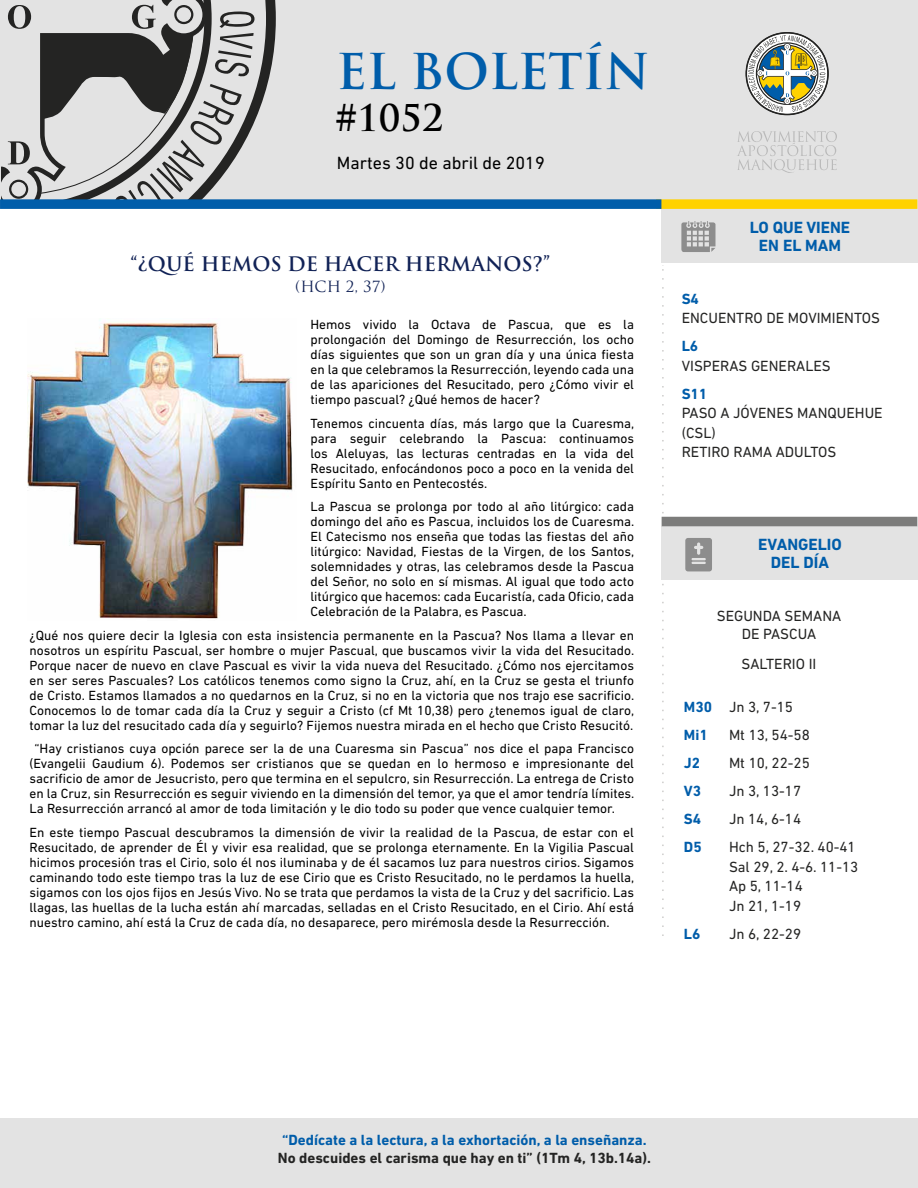
<style>
.page{position:relative;width:918px;height:1188px;background:#fff}
.page>*{position:absolute;margin:0;border:0;box-sizing:border-box;transform-origin:0 0}
.t1{font:700 48.15px "Trajan Pro";color:#005daa}
.t2{font:700 36px "Trajan Pro";color:#000}
.t3{font:700 19.5px "Trajan Pro";color:#112256}
.t4{font:18px "DIN Next LT Pro";color:#000}
.t5{font:700 16.5px/18px "DIN Next LT Pro";color:#005daa;text-align:center}
.t6{font:15px/28px "DIN Next LT Pro";color:#242423}
.t7{font:700 15px/28px "DIN Next LT Pro";color:#005daa}
.t8{font:700 15px "DIN Next LT Pro";color:#242423}
.t9{font:15px "Trajan Pro";color:#112256}
.t10{font:13.5px/15px "DIN Next LT Pro";color:#000;text-align:justify}
</style>
<div class="page">
<svg style="left:662px;top:265px;width:2px;height:671px"></svg>
<div style="left:662px;top:209px;width:256px;height:54px;background:#e3e3e3"></div>
<div style="left:0;top:0;width:918px;height:209px;background:#e3e3e3"></div>
<svg style="left:255px;top:0;width:21px;height:120px"></svg>
<svg style="left:1px;top:0;width:254px;height:199px"></svg>
<div style="left:656px;top:199px;width:261px;height:10px;background:#ffd200"></div>
<div style="left:0;top:199px;width:661px;height:10px;background:#005daa"></div>
<div style="left:0;top:1118px;width:918px;height:70px;background:#e3e3e3"></div>
<svg style="left:681px;top:221px;width:35px;height:31px"></svg>
<div style="left:662px;top:526px;width:256px;height:54px;background:#e3e3e3"></div>
<svg style="left:685px;top:538px;width:27px;height:33px"></svg>
<div style="left:662px;top:517px;width:255px;height:9px;background:#7c7c7b"></div>
<svg style="left:737px;top:131px;width:100px;height:42px"></svg>
<svg style="left:745px;top:32px;width:84px;height:83px"></svg>
<img style="left:28px;top:320px;width:265px;height:299px">
<h1 class="t1" style="left:336px;top:41px;width:315px">EL BOLETÍN</h1>
<h2 class="t2" style="left:336px;top:96px;width:110px">#1052</h2>
<h3 class="t4" style="left:337px;top:152px;width:209px">Martes 30 de abril de 2019</h3>
<h3 class="t3" style="left:131px;top:251px;width:421px">“¿QUÉ HEMOS DE HACER HERMANOS?”</h3>
<p class="t9" style="left:295px;top:277px;width:92px">(HCH 2, 37)</p>
<p class="t10" style="left:310px;top:317px;width:325px">Hemos vivido la Octava de Pascua, que es la prolongación del Domingo de Resurrección, los ocho días siguientes que son un gran día y una única fiesta en la que celebramos la Resurrección, leyendo cada una de las apariciones del Resucitado, pero ¿Cómo vivir el tiempo pascual? ¿Qué hemos de hacer?</p>
<p class="t10" style="left:310px;top:416px;width:325px">Tenemos cincuenta días, más largo que la Cuaresma, para seguir celebrando la Pascua: continuamos los Aleluyas, las lecturas centradas en la vida del Resucitado, enfocándonos poco a poco en la venida del Espíritu Santo en Pentecostés.</p>
<p class="t10" style="left:310px;top:499px;width:325px">La Pascua se prolonga por todo al año litúrgico: cada domingo del año es Pascua, incluidos los de Cuaresma.<br>El Catecismo nos enseña que todas las fiestas del año litúrgico: Navidad, Fiestas de la Virgen, de los Santos, solemnidades y otras, las celebramos desde la Pascua del Señor, no solo en sí mismas. Al igual que todo acto litúrgico que hacemos: cada Eucaristía, cada Oficio, cada Celebración de la Palabra, es Pascua.</p>
<p class="t10" style="left:30px;top:628px;width:606px">¿Qué nos quiere decir la Iglesia con esta insistencia permanente en la Pascua? Nos llama a llevar en nosotros un espíritu Pascual, ser hombre o mujer Pascual, que buscamos vivir la vida del Resucitado.<br>Porque nacer de nuevo en clave Pascual es vivir la vida nueva del Resucitado. ¿Cómo nos ejercitamos en ser seres Pascuales? Los católicos tenemos como signo la Cruz, ahí, en la Cruz se gesta el triunfo de Cristo. Estamos llamados a no quedarnos en la Cruz, si no en la victoria que nos trajo ese sacrificio.<br>Conocemos lo de tomar cada día la Cruz y seguir a Cristo (cf Mt 10,38) pero ¿tenemos igual de claro, tomar la luz del resucitado cada día y seguirlo? Fijemos nuestra mirada en el hecho que Cristo Resucitó.</p>
<p class="t10" style="left:30px;top:741px;width:606px;text-indent:5px">“Hay cristianos cuya opción parece ser la de una Cuaresma sin Pascua” nos dice el papa Francisco (Evangelii Gaudium 6). Podemos ser cristianos que se quedan en lo hermoso e impresionante del sacrificio de amor de Jesucristo, pero que termina en el sepulcro, sin Resurrección. La entrega de Cristo en la Cruz, sin Resurrección es seguir viviendo en la dimensión del temor, ya que el amor tendría límites.<br>La Resurrección arrancó al amor de toda limitación y le dio todo su poder que vence cualquier temor.</p>
<p class="t10" style="left:30px;top:825px;width:606px">En este tiempo Pascual descubramos la dimensión de vivir la realidad de la Pascua, de estar con el Resucitado, de aprender de Él y vivir esa realidad, que se prolonga eternamente. En la Vigilia Pascual hicimos procesión tras el Cirio, solo él nos iluminaba y de él sacamos luz para nuestros cirios. Sigamos caminando todo este tiempo tras la luz de ese Cirio que es Cristo Resucitado, no le perdamos la huella, sigamos con los ojos fijos en Jesús Vivo. No se trata que perdamos la vista de la Cruz y del sacrificio. Las llagas, las huellas de la lucha están ahí marcadas, selladas en el Cristo Resucitado, en el Cirio. Ahí está nuestro camino, ahí está la Cruz de cada día, no desaparece, pero mirémosla desde la Resurrección.</p>
<p class="t5" style="left:750px;top:218px;width:102px">LO QUE VIENE<br>EN EL MAM</p>
<p class="t7" style="left:682px;top:285px;width:19px">S4</p>
<p class="t6" style="left:682px;top:304px;width:200px">ENCUENTRO DE MOVIMIENTOS</p>
<p class="t7" style="left:682px;top:332px;width:18px">L6</p>
<p class="t6" style="left:682px;top:351px;width:151px">VISPERAS GENERALES</p>
<p class="t7" style="left:682px;top:380px;width:27px">S11</p>
<p class="t6" style="left:682px;top:403px;width:202px;line-height:19.5px">PASO A JÓVENES MANQUEHUE (CSL)<br>RETIRO RAMA ADULTOS</p>
<p class="t5" style="left:758px;top:535px;width:85px">EVANGELIO<br>DEL DÍA</p>
<p class="t6" style="left:717px;top:606px;width:126px;line-height:18px;text-align:center">SEGUNDA SEMANA<br>DE PASCUA</p>
<p class="t6" style="left:742px;top:650px;width:76px">SALTERIO II</p>
<p class="t7" style="left:684px;top:693px;width:30px">M30<br>Mi1<br>J2<br>V3<br>S4<br>D5</p>
<p class="t7" style="left:684px;top:920px;width:18px">L6</p>
<p class="t6" style="left:729px;top:693px;width:128px">Jn 3, 7-15<br>Mt 13, 54-58<br>Mt 10, 22-25<br>Jn 3, 13-17<br>Jn 14, 6-14<br>Hch 5, 27-32. 40-41</p>
<p class="t6" style="left:729px;top:857px;width:131px;line-height:19.5px">Sal 29, 2. 4-6. 11-13<br>Ap 5, 11-14<br>Jn 21, 1-19</p>
<p class="t6" style="left:729px;top:920px;width:74px">Jn 6, 22-29</p>
<p class="t7" style="left:282px;top:1126px;width:366px">“Dedícate a la lectura, a la exhortación, a la enseñanza.</p>
<p class="t8" style="left:278px;top:1149px;width:375px">No descuides el carisma que hay en ti” (1Tm 4, 13b.14a).</p>
</div>
